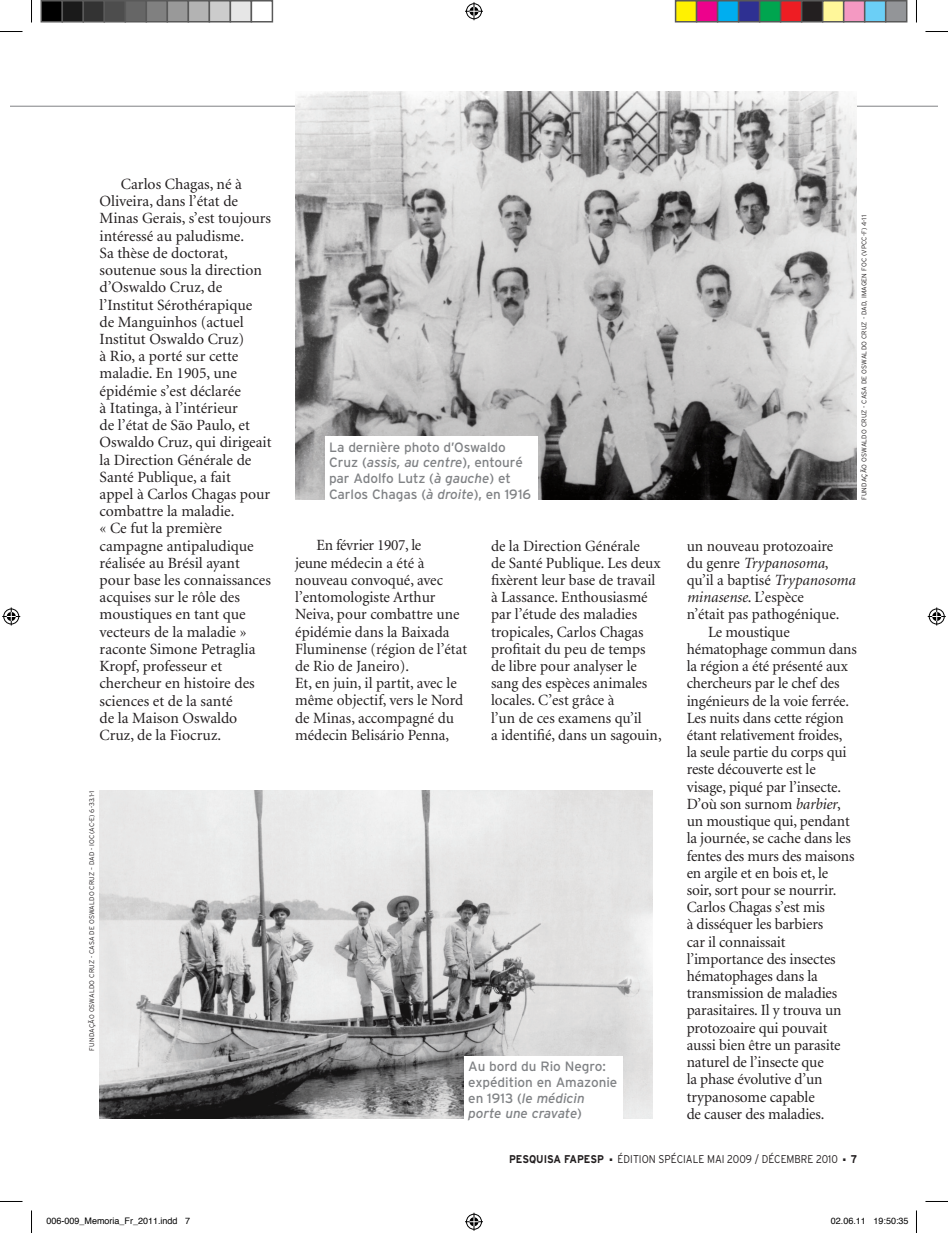
<style>
.page{position:relative;width:948px;height:1233px;background:#fff}
.page>*{position:absolute;margin:0;border:0;box-sizing:border-box;transform-origin:0 0}
.t1{font:15.6px/17.2px "Minion";color:#231f20}
.t2{font:italic 15.6px "Minion";color:#231f20}
.t3{font:13.5px/15.8px "Interstate";letter-spacing:-.005em;color:#808285}
.t4{font:300 11.25px "Interstate";color:#231f20;scale:.9 1}
.t5{font:700 11.25px "Interstate";color:#231f20;scale:.9 1}
.t6{font:9px "Helvetica";color:#000}
.t7{font:300 6.75px "Interstate";letter-spacing:.025em;color:#231f20}
.s1{font-style:italic}
.s2{font-style:normal}
</style>
<div class="page">
<hr style="left:10px;top:106px;width:927px;height:1px;background:#808285">
<img style="left:100px;top:790px;width:552px;height:328px">
<img style="left:295px;top:91px;width:561px;height:408px">
<div style="left:325px;top:436px;width:212px;height:67px;background:#fff"></div>
<div style="left:464px;top:1055px;width:158px;height:67px;background:#fff"></div>
<svg style="left:0;top:31px;width:22px;height:1px"></svg>
<svg style="left:925px;top:31px;width:22px;height:1px"></svg>
<svg style="left:0;top:1201px;width:22px;height:1px"></svg>
<svg style="left:925px;top:1201px;width:22px;height:1px"></svg>
<svg style="left:31px;top:0;width:1px;height:23px"></svg>
<svg style="left:31px;top:1210px;width:1px;height:22px"></svg>
<svg style="left:916px;top:0;width:1px;height:23px"></svg>
<svg style="left:916px;top:1210px;width:1px;height:22px"></svg>
<svg style="left:465px;top:2px;width:18px;height:18px"></svg>
<svg style="left:465px;top:1212px;width:18px;height:18px"></svg>
<svg style="left:2px;top:607px;width:18px;height:18px"></svg>
<svg style="left:927px;top:607px;width:18px;height:18px"></svg>
<div style="left:41px;top:1px;width:21px;height:21px;background:#000"></div>
<div style="left:40px;top:0;width:23px;height:23px;border:2px solid #595959"></div>
<div style="left:62px;top:1px;width:21px;height:21px;background:#1a1a1a"></div>
<div style="left:62px;top:0;width:22px;height:23px;border:2px solid #595959"></div>
<div style="left:83px;top:1px;width:21px;height:21px;background:#333"></div>
<div style="left:82px;top:0;width:23px;height:23px;border:2px solid #595959"></div>
<div style="left:104px;top:1px;width:21px;height:21px;background:#4d4d4d"></div>
<div style="left:104px;top:0;width:22px;height:23px;border:2px solid #595959"></div>
<div style="left:125px;top:1px;width:21px;height:21px;background:#666"></div>
<div style="left:124px;top:0;width:23px;height:23px;border:2px solid #595959"></div>
<div style="left:146px;top:1px;width:21px;height:21px;background:#808080"></div>
<div style="left:146px;top:0;width:22px;height:23px;border:2px solid #595959"></div>
<div style="left:167px;top:1px;width:21px;height:21px;background:#999"></div>
<div style="left:166px;top:0;width:23px;height:23px;border:2px solid #595959"></div>
<div style="left:188px;top:1px;width:21px;height:21px;background:#b3b3b3"></div>
<div style="left:188px;top:0;width:22px;height:23px;border:2px solid #595959"></div>
<div style="left:209px;top:1px;width:21px;height:21px;background:#ccc"></div>
<div style="left:208px;top:0;width:23px;height:23px;border:2px solid #595959"></div>
<div style="left:230px;top:1px;width:21px;height:21px;background:#e6e6e6"></div>
<div style="left:230px;top:0;width:22px;height:23px;border:2px solid #595959"></div>
<div style="left:250px;top:0;width:23px;height:23px;border:2px solid #595959"></div>
<div style="left:675px;top:1px;width:21px;height:21px;background:#fff101"></div>
<div style="left:674px;top:0;width:23px;height:23px;border:2px solid #595959"></div>
<div style="left:696px;top:1px;width:21px;height:21px;background:#ed028c"></div>
<div style="left:695px;top:0;width:23px;height:23px;border:2px solid #595959"></div>
<div style="left:717px;top:1px;width:21px;height:21px;background:#00aeef"></div>
<div style="left:716px;top:0;width:23px;height:23px;border:2px solid #595959"></div>
<div style="left:738px;top:1px;width:21px;height:21px;background:#2e3092"></div>
<div style="left:737px;top:0;width:23px;height:23px;border:2px solid #595959"></div>
<div style="left:759px;top:1px;width:21px;height:21px;background:#00a54f"></div>
<div style="left:758px;top:0;width:23px;height:23px;border:2px solid #595959"></div>
<div style="left:780px;top:1px;width:21px;height:21px;background:#ee1d23"></div>
<div style="left:779px;top:0;width:23px;height:23px;border:2px solid #595959"></div>
<div style="left:801px;top:1px;width:21px;height:21px;background:#231f20"></div>
<div style="left:800px;top:0;width:23px;height:23px;border:2px solid #595959"></div>
<div style="left:822px;top:1px;width:21px;height:21px;background:#fff79a"></div>
<div style="left:821px;top:0;width:23px;height:23px;border:2px solid #595959"></div>
<div style="left:843px;top:1px;width:21px;height:21px;background:#f499c2"></div>
<div style="left:842px;top:0;width:23px;height:23px;border:2px solid #595959"></div>
<div style="left:864px;top:1px;width:21px;height:21px;background:#6bcff6"></div>
<div style="left:863px;top:0;width:23px;height:23px;border:2px solid #595959"></div>
<div style="left:885px;top:1px;width:21px;height:21px;background:#939598"></div>
<div style="left:884px;top:0;width:23px;height:23px;border:2px solid #595959"></div>
<p class="t1" style="left:100px;top:176px;width:173px;text-indent:21px">Carlos Chagas, né à<br>Oliveira, dans l’état de<br>Minas Gerais, s’est toujours intéressé au paludisme.<br>Sa thèse de doctorat, soutenue sous la direction d’Oswaldo Cruz, de l’Institut Sérothérapique<br>de Manguinhos (actuel<br>Institut Oswaldo Cruz)<br>à Rio, a porté sur cette maladie. En 1905, une épidémie s’est déclarée<br>à Itatinga, à l’intérieur<br>de l’état de São Paulo, et<br>Oswaldo Cruz, qui dirigeait la Direction Générale de<br>Santé Publique, a fait<br>appel à Carlos Chagas pour combattre la maladie.<br>« Ce fut la première campagne antipaludique réalisée au Brésil ayant pour base les connaissances acquises sur le rôle des moustiques en tant que vecteurs de la maladie » raconte Simone Petraglia<br>Kropf, professeur et chercheur en histoire des sciences et de la santé<br>de la Maison Oswaldo<br>Cruz, de la Fiocruz.</p>
<p class="t7" style="left:88px;top:1050px;width:262px;rotate:-90deg">FUNDAÇÃO OSWALDO CRUZ - CASA DE OSWALDO CRUZ – DAD - IOC(AC-E) 6-33.1-1</p>
<p class="t3" style="left:329px;top:439px;width:203px">La dernière photo d’Oswaldo<br>Cruz (<span class="s1">assis, au centre</span>), entouré par Adolfo Lutz (<span class="s1">à gauche</span>) et<br>Carlos Chagas (<span class="s1">à droite</span>), en 1916</p>
<p class="t7" style="left:860px;top:500px;width:286px;rotate:-90deg">FUNDAÇÃO OSWALDO CRUZ - CASA DE OSWALDO CRUZ - DAD, IMAGEN FOC (VPCC-F) 4-11</p>
<p class="t1" style="left:295px;top:537px;width:173px;text-indent:21px">En février 1907, le<br>jeune médecin a été à nouveau convoqué, avec l’entomologiste Arthur<br>Neiva, pour combattre une épidémie dans la Baixada<br>Fluminense (région de l’état de Rio de Janeiro).<br>Et, en juin, il partit, avec le même objectif, vers le Nord de Minas, accompagné du médecin Belisário Penna,</p>
<p class="t1" style="left:491px;top:537px;width:172px">de la Direction Générale<br>de Santé Publique. Les deux fixèrent leur base de travail à Lassance. Enthousiasmé par l’étude des maladies tropicales, Carlos Chagas profitait du peu de temps de libre pour analyser le sang des espèces animales locales. C’est grâce à<br>l’un de ces examens qu’il<br>a identifié, dans un sagouin,</p>
<p class="t1" style="left:686px;top:537px;width:148px">un nouveau protozoaire</p>
<p class="t2" style="left:686px;top:555px;width:143px"><span class="s2">du genre</span> Trypanosoma<span class="s2">,</span></p>
<p class="t1" style="left:686px;top:572px;width:170px">qu’il a baptisé <span class="s1">Trypanosoma</span></p>
<p class="t2" style="left:686px;top:589px;width:119px">minasense<span class="s2">. L’espèce</span></p>
<p class="t1" style="left:686px;top:606px;width:154px">n’était pas pathogénique.</p>
<p class="t1" style="left:708px;top:623px;width:83px">Le moustique</p>
<p class="t1" style="left:686px;top:640px;width:172px">hématophage commun dans</p>
<p class="t1" style="left:686px;top:658px;width:163px">la région a été présenté aux</p>
<p class="t1" style="left:686px;top:675px;width:154px">chercheurs par le chef des</p>
<p class="t1" style="left:686px;top:692px;width:164px">ingénieurs de la voie ferrée.</p>
<p class="t1" style="left:686px;top:709px;width:159px">Les nuits dans cette région</p>
<p class="t1" style="left:686px;top:727px;width:157px">étant relativement froides,</p>
<p class="t1" style="left:686px;top:744px;width:161px">la seule partie du corps qui</p>
<p class="t1" style="left:686px;top:761px;width:130px">reste découverte est le</p>
<p class="t1" style="left:686px;top:778px;width:156px">visage, piqué par l’insecte.</p>
<p class="t1" style="left:686px;top:795px;width:155px">D’où son surnom <span class="s1">barbier</span>,</p>
<p class="t1" style="left:686px;top:813px;width:164px">un moustique qui, pendant</p>
<p class="t1" style="left:686px;top:830px;width:165px">la journée, se cache dans les</p>
<p class="t1" style="left:686px;top:847px;width:169px">fentes des murs des maisons</p>
<p class="t1" style="left:686px;top:864px;width:143px">en argile et en bois et, le</p>
<p class="t1" style="left:686px;top:881px;width:151px">soir, sort pour se nourrir.</p>
<p class="t1" style="left:686px;top:899px;width:140px">Carlos Chagas s’est mis</p>
<p class="t1" style="left:686px;top:916px;width:138px">à disséquer les barbiers</p>
<p class="t1" style="left:686px;top:933px;width:100px">car il connaissait</p>
<p class="t1" style="left:686px;top:950px;width:150px">l’importance des insectes</p>
<p class="t1" style="left:686px;top:967px;width:133px">hématophages dans la</p>
<p class="t1" style="left:686px;top:985px;width:152px">transmission de maladies</p>
<p class="t1" style="left:686px;top:1002px;width:156px">parasitaires. Il y trouva un</p>
<p class="t1" style="left:686px;top:1019px;width:142px">protozoaire qui pouvait</p>
<p class="t1" style="left:686px;top:1036px;width:155px">aussi bien être un parasite</p>
<p class="t1" style="left:686px;top:1053px;width:138px">naturel de l’insecte que</p>
<p class="t1" style="left:686px;top:1071px;width:137px">la phase évolutive d’un</p>
<p class="t1" style="left:686px;top:1088px;width:129px">trypanosome capable</p>
<p class="t1" style="left:686px;top:1105px;width:139px">de causer des maladies.</p>
<p class="t3" style="left:468px;top:1058px;width:150px">Au bord du Rio Negro: expédition en Amazonie en 1913 (<span class="s1">le médicin porte une cravate</span>)</p>
<p class="t5" style="left:509px;top:1152px;width:107px">PESQUISA FAPESP</p>
<p class="t4" style="left:609px;top:1152px;width:255px">■ ÉDITION SPÉCIALE MAI 2009 / DÉCEMBRE 2010</p>
<p class="t5" style="left:843px;top:1152px;width:17px">■ 7</p>
<p class="t6" style="left:46px;top:1213px;width:145px">006-009_Memoria_Fr_2011.indd 7</p>
<p class="t6" style="left:830px;top:1213px;width:79px">02.06.11 19:50:35</p>
</div>
